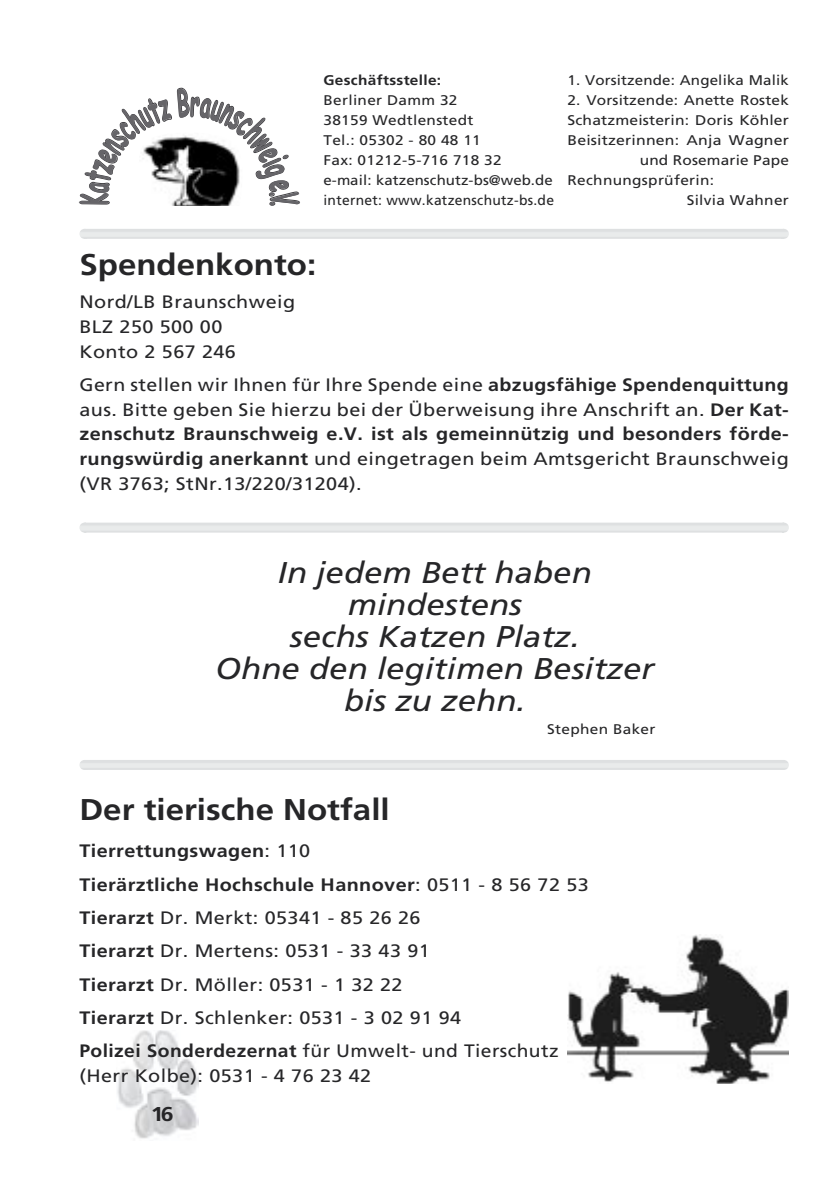
<style>
.page{position:relative;width:840px;height:1191px;background:#fff}
.page>*{position:absolute;margin:0;border:0;box-sizing:border-box;transform-origin:0 0}
.t1{font:700 36.4px "Comic Sans MS";color:#666569;scale:.53 1}
.t2{font:italic 30px/32px "Frutiger";color:#262628;text-align:center;scale:1.1 1}
.t3{font:700 30px "Frutiger";color:#262628;scale:1.1 1}
.t4{font:700 20px "Frutiger";color:#262628;scale:1.16 1}
.t5{font:18px/33.4px "Frutiger";letter-spacing:.02em;color:#262628;scale:1.1 1}
.t6{font:18px/24.8px "Frutiger";letter-spacing:.02em;color:#262628;text-align:justify;scale:1.09 1}
.t7{font:14px/20px "Frutiger";letter-spacing:.01em;color:#262628;scale:1.1 1}
.t8{font:14px "Frutiger";letter-spacing:.01em;color:#262628}
.t9{font:14px "Frutiger";letter-spacing:.01em;color:#262628;scale:1.08 1}
.t10{font:14px "Frutiger";letter-spacing:.01em;color:#262628;scale:1.12 1}
.t11{font:14px "Frutiger";letter-spacing:.01em;color:#262628;scale:1.13 1}
.t12{font:700 14px "Frutiger";letter-spacing:.02em;color:#262628;scale:1.1 1}
.s1{font-weight:700}
</style>
<div class="page">
<img style="left:117px;top:1031px;width:81px;height:108px">
<svg style="left:79px;top:229px;width:709px;height:10px;background:#e3e5e6"></svg>
<svg style="left:79px;top:522px;width:709px;height:10px;background:#e5e7e7"></svg>
<svg style="left:79px;top:760px;width:709px;height:10px;background:#e3e5e5"></svg>
<img style="left:567px;top:934px;width:221px;height:149px">
<svg style="left:79px;top:87px;width:221px;height:119px"></svg>
<p class="t12" style="left:323px;top:72px;width:108px">Geschäftsstelle:</p>
<p class="t7" style="left:323px;top:90px;width:210px">Berliner Damm 32<br>38159 Wedtlenstedt<br>Tel.: 05302 - 80 48 11<br>Fax: 01212-5-716 718 32 e-mail: katzenschutz-bs@web.de</p>
<h1 class="t1" style="left:67px;top:205px;width:24px;rotate:-90deg">K</h1>
<p class="t8" style="left:323px;top:192px;width:232px">internet: www.katzenschutz-bs.de</p>
<p class="t9" style="left:567px;top:72px;width:206px">1. Vorsitzende: Angelika Malik</p>
<p class="t7" style="left:567px;top:90px;width:203px">2. Vorsitzende: Anette Rostek</p>
<p class="t10" style="left:567px;top:112px;width:199px">Schatzmeisterin: Doris Köhler</p>
<p class="t11" style="left:567px;top:132px;width:197px">Beisitzerinnen: Anja Wagner</p>
<p class="t7" style="left:639px;top:150px;width:137px">und Rosemarie Pape</p>
<p class="t7" style="left:567px;top:170px;width:135px">Rechnungsprüferin:</p>
<p class="t7" style="left:686px;top:190px;width:94px">Silvia Wahner</p>
<h2 class="t3" style="left:79px;top:247px;width:217px">Spendenkonto:</h2>
<p class="t5" style="left:79px;top:289px;width:197px;line-height:24.8px">Nord/LB Braunschweig<br>BLZ 250 500 00<br>Konto 2 567 246</p>
<p class="t6" style="left:79px;top:372px;width:652px">Gern stellen wir Ihnen für Ihre Spende eine <span class="s1">abzugsfähige Spendenquittung </span>aus. Bitte geben Sie hierzu bei der Überweisung ihre Anschrift an. <span class="s1">Der Kat&shy;zenschutz Braunschweig e.V. ist als gemeinnützig und besonders förde&shy;rungswürdig anerkannt</span> und eingetragen beim Amtsgericht Braunschweig (VR 3763; StNr.13/220/31204).</p>
<h2 class="t2" style="left:215px;top:556px;width:400px">In jedem Bett haben mindestens<br>sechs Katzen Platz.<br>Ohne den legitimen Besitzer bis zu zehn.</h2>
<p class="t7" style="left:547px;top:719px;width:100px">Stephen Baker</p>
<h2 class="t3" style="left:79px;top:792px;width:283px">Der tierische Notfall</h2>
<p class="t5" style="left:79px;top:834px;width:464px"><span class="s1">Tierrettungswagen</span>: 110<br><span class="s1">Tierärztliche Hochschule Hannover</span>: 0511 - 8 56 72 53<br><span class="s1">Tierarzt</span> Dr. Merkt: 05341 - 85 26 26<br><span class="s1">Tierarzt</span> Dr. Mertens: 0531 - 33 43 91<br><span class="s1">Tierarzt</span> Dr. Möller: 0531 - 1 32 22<br><span class="s1">Tierarzt</span> Dr. Schlenker: 0531 - 3 02 91 94<br><span class="s1">Polizei Sonderdezernat</span> für Umwelt- und Tierschutz</p>
<p class="t5" style="left:79px;top:1059px;width:266px">(Herr Kolbe): 0531 - 4 76 23 42</p>
<p class="t4" style="left:151px;top:1102px;width:21px">16</p>
</div>
